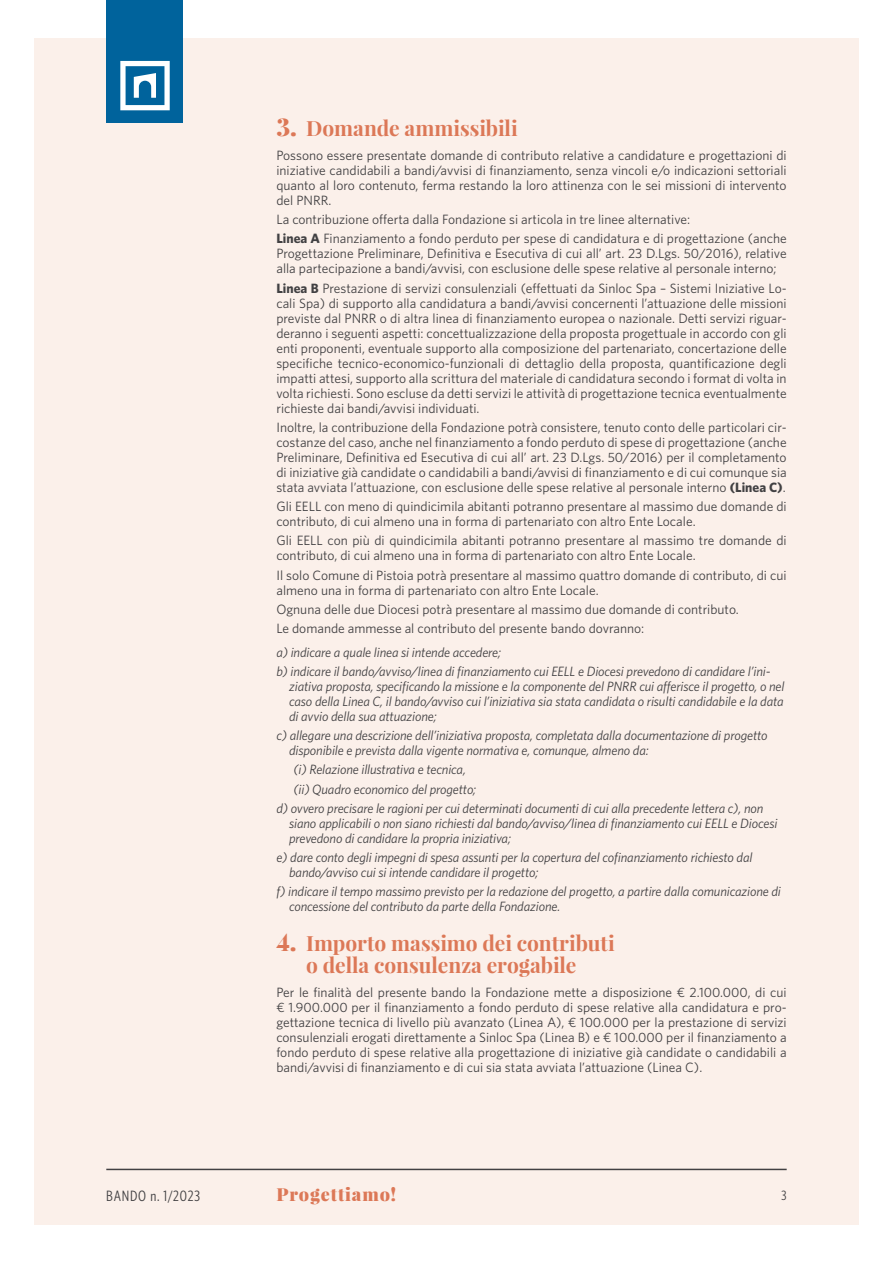
<style>
.page{position:relative;width:893px;height:1263px;background:#fff}
.page>*{position:absolute;margin:0;border:0;box-sizing:border-box;transform-origin:0 0}
.t1{font:700 21px/22.5px "Playfair Display";color:#dc7857;text-align:center}
.t2{font:900 18px "Playfair Display";letter-spacing:.05em;color:#dc7857}
.t3{font:condensed 15px "Whitney HTF";letter-spacing:.05em;color:#414042}
.t4{font:13.5px/15px "Whitney HTF";color:#414042}
.t5{font:italic 13.5px/15px "Whitney HTF";letter-spacing:-.01em;color:#414042}
.t6{font:condensed 13.5px "Whitney HTF";color:#414042}
.s1{font-family:"Playfair Display SC";font-weight:900;font-size:24px}
.s2{font-weight:700}
</style>
<div class="page">
<div style="left:34px;top:38px;width:825px;height:1187px;background:#fbf0ea"></div>
<hr style="left:106px;top:1169px;width:681px;height:1px;background:#414042">
<div style="left:106px;top:0;width:77px;height:123px;background:#00639c"></div>
<svg style="left:120px;top:61px;width:50px;height:49px"></svg>
<h1 class="t1" style="left:276px;top:117px;width:243px"><span class="s1">3.</span> Domande ammissibili</h1>
<p class="t4" style="left:276px;top:147px;width:512px;text-align:justify">Possono essere presentate domande di contributo relative a candidature e progettazioni di iniziative candidabili a bandi/avvisi di finanziamento, senza vincoli e/o indicazioni settoriali quanto al loro contenuto, ferma restando la loro attinenza con le sei missioni di intervento del PNRR.</p>
<p class="t4" style="left:276px;top:209px;width:512px;line-height:19.2px">La contribuzione offerta dalla Fondazione si articola in tre linee alternative:<br><span class="s2">Linea A</span> Finanziamento a fondo perduto per spese di candidatura e di progettazione (anche</p>
<p class="t4" style="left:276px;top:246px;width:512px">Progettazione Preliminare, Definitiva e Esecutiva di cui all’ art. 23 D.Lgs. 50/2016), relative alla partecipazione a bandi/avvisi, con esclusione delle spese relative al personale interno;</p>
<p class="t4" style="left:276px;top:280px;width:512px;text-align:justify"><span class="s2">Linea B</span> Prestazione di servizi consulenziali (effettuati da Sinloc Spa – Sistemi Iniziative Lo&shy;cali Spa) di supporto alla candidatura a bandi/avvisi concernenti l’attuazione delle missioni previste dal PNRR o di altra linea di finanziamento europea o nazionale. Detti servizi riguar&shy;deranno i seguenti aspetti: concettualizzazione della proposta progettuale in accordo con gli enti proponenti, eventuale supporto alla composizione del partenariato, concertazione delle specifiche tecnico-economico-funzionali di dettaglio della proposta, quantificazione degli impatti attesi, supporto alla scrittura del materiale di candidatura secondo i format di volta in volta richiesti. Sono escluse da detti servizi le attività di progettazione tecnica eventualmente richieste dai bandi/avvisi individuati.</p>
<p class="t4" style="left:276px;top:419px;width:512px;text-align:justify">Inoltre, la contribuzione della Fondazione potrà consistere, tenuto conto delle particolari cir&shy;costanze del caso, anche nel finanziamento a fondo perduto di spese di progettazione (anche Preliminare, Definitiva ed Esecutiva di cui all’ art. 23 D.Lgs. 50/2016) per il completamento di iniziative già candidate o candidabili a bandi/avvisi di finanziamento e di cui comunque sia stata avviata l’attuazione, con esclusione delle spese relative al personale interno <span class="s2">(Linea C)</span>.</p>
<p class="t4" style="left:276px;top:499px;width:512px">Gli EELL con meno di quindicimila abitanti potranno presentare al massimo due domande di contributo, di cui almeno una in forma di partenariato con altro Ente Locale.</p>
<p class="t4" style="left:276px;top:533px;width:512px">Gli EELL con più di quindicimila abitanti potranno presentare al massimo tre domande di contributo, di cui almeno una in forma di partenariato con altro Ente Locale.</p>
<p class="t4" style="left:276px;top:567px;width:512px">Il solo Comune di Pistoia potrà presentare al massimo quattro domande di contributo, di cui almeno una in forma di partenariato con altro Ente Locale.</p>
<p class="t4" style="left:276px;top:599px;width:464px;line-height:19.2px">Ognuna delle due Diocesi potrà presentare al massimo due domande di contributo.<br>Le domande ammesse al contributo del presente bando dovranno:</p>
<p class="t5" style="left:276px;top:642px;width:496px;line-height:19.2px">a) indicare a quale linea si intende accedere;<br>b) indicare il bando/avviso/linea di finanziamento cui EELL e Diocesi prevedono di candidare l’ini-</p>
<p class="t5" style="left:289px;top:678px;width:497px;text-align:justify">ziativa proposta, specificando la missione e la componente del PNRR cui afferisce il progetto, o nel caso della Linea C, il bando/avviso cui l’iniziativa sia stata candidata o risulti candidabile e la data di avvio della sua attuazione;</p>
<p class="t5" style="left:289px;top:728px;width:480px;text-indent:-13px">c) allegare una descrizione dell’iniziativa proposta, completata dalla documentazione di progetto disponibile e prevista dalla vigente normativa e, comunque, almeno da:</p>
<p class="t5" style="left:293px;top:762px;width:174px">(i) Relazione illustrativa e tecnica,</p>
<p class="t5" style="left:293px;top:781px;width:184px">(ii) Quadro economico del progetto;</p>
<p class="t5" style="left:276px;top:800px;width:488px">d) ovvero precisare le ragioni per cui determinati documenti di cui alla precedente lettera c), non</p>
<p class="t5" style="left:289px;top:815px;width:490px">siano applicabili o non siano richiesti dal bando/avviso/linea di finanziamento cui EELL e Diocesi prevedono di candidare la propria iniziativa;</p>
<p class="t5" style="left:289px;top:850px;width:465px;text-indent:-13px">e) dare conto degli impegni di spesa assunti per la copertura del cofinanziamento richiesto dal bando/avviso cui si intende candidare il progetto;</p>
<p class="t5" style="left:289px;top:884px;width:493px;text-indent:-13px">f) indicare il tempo massimo previsto per la redazione del progetto, a partire dalla comunicazione di concessione del contributo da parte della Fondazione.</p>
<h1 class="t1" style="left:276px;top:931px;width:340px"><span class="s1">4.</span> Importo massimo dei contributi o della consulenza erogabile</h1>
<p class="t4" style="left:276px;top:984px;width:512px;text-align:justify">Per le finalità del presente bando la Fondazione mette a disposizione ¤ 2.100.000, di cui ¤ 1.900.000 per il finanziamento a fondo perduto di spese relative alla candidatura e pro&shy;gettazione tecnica di livello più avanzato (Linea A), ¤ 100.000 per la prestazione di servizi consulenziali erogati direttamente a Sinloc Spa (Linea B) e ¤ 100.000 per il finanziamento a fondo perduto di spese relative alla progettazione di iniziative già candidate o candidabili a bandi/avvisi di finanziamento e di cui sia stata avviata l’attuazione (Linea C).</p>
<p class="t3" style="left:106px;top:1187px;width:95px">BANDO n. 1/2023</p>
<h2 class="t2" style="left:276px;top:1182px;width:121px">Progettiamo!</h2>
<p class="t6" style="left:782px;top:1188px;width:7px">3</p>
</div>
